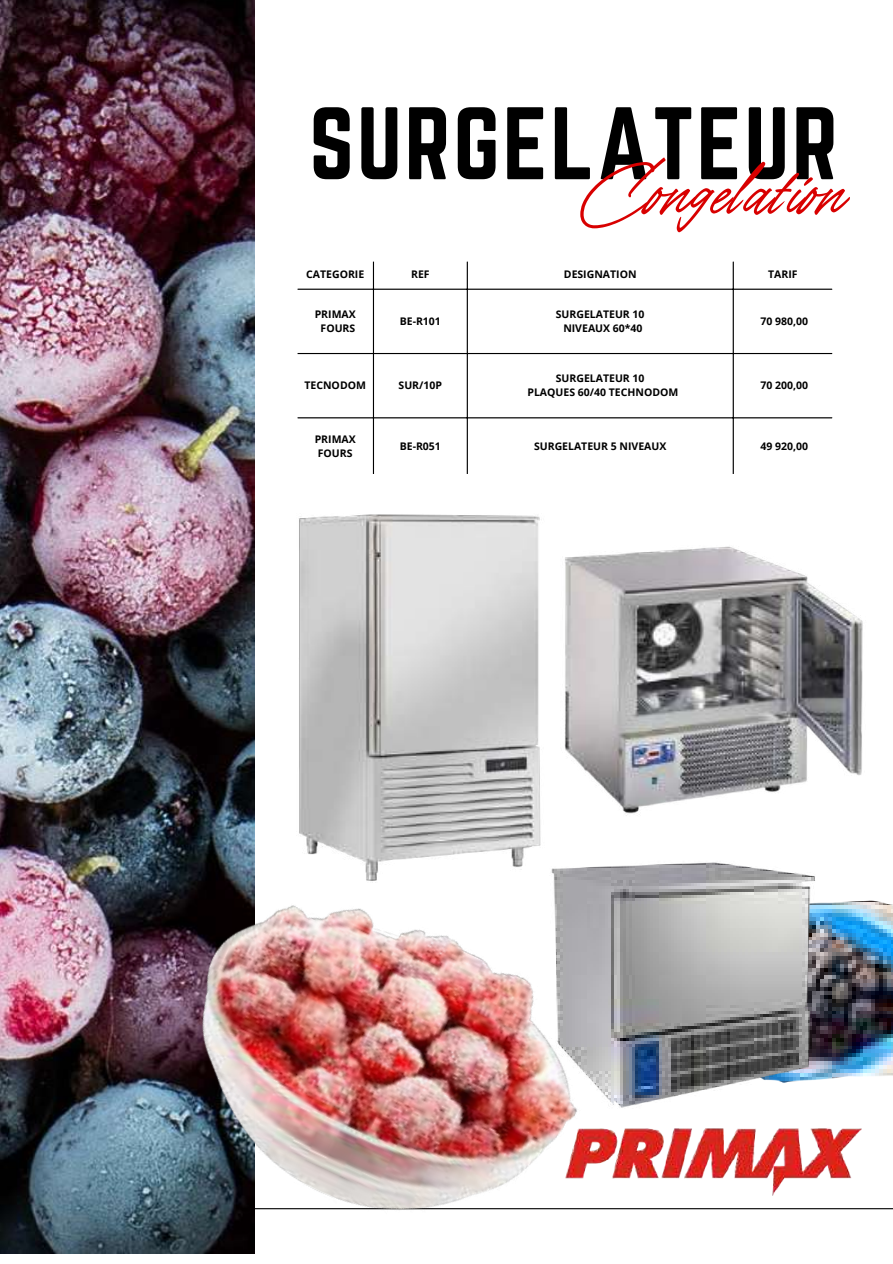
<style>
.page{position:relative;width:893px;height:1264px;background:#fff}
.page>*{position:absolute;margin:0;border:0;box-sizing:border-box;transform-origin:0 0}
.t1{font:90px "Norwester";letter-spacing:.03em;color:#000}
.t2{font:58.05px "TY Script";letter-spacing:.02em;color:#d80000}
.t3{font:700 10.5px/14px "Open Sans";color:#000;text-align:center}
</style>
<div class="page">
<hr style="left:115px;top:1208px;width:777px;height:1px;background:#000">
<img style="left:0;top:0;width:254px;height:1253px">
<img style="left:848px;top:900px;width:44px;height:177px">
<img style="left:92px;top:757px;width:686px;height:497px">
<hr style="left:373px;top:262px;width:1px;height:212px;background:#000">
<hr style="left:466px;top:262px;width:2px;height:212px;background:#000">
<hr style="left:732px;top:262px;width:1px;height:212px;background:#000">
<hr style="left:297px;top:288px;width:535px;height:2px;background:#000">
<hr style="left:297px;top:353px;width:535px;height:1px;background:#000">
<hr style="left:297px;top:417px;width:535px;height:1px;background:#000">
<img style="left:565px;top:1128px;width:296px;height:67px">
<img style="left:205px;top:467px;width:340px;height:441px">
<img style="left:545px;top:546px;width:318px;height:262px">
<img style="left:512px;top:808px;width:336px;height:325px">
<h1 class="t1" style="left:309px;top:89px;width:530px">SURGELATEUR</h1>
<h2 class="t2" style="left:580px;top:157px;width:263px">Congelation</h2>
<p class="t3" style="left:306px;top:267px;width:60px">CATEGORIE</p>
<p class="t3" style="left:411px;top:267px;width:20px">REF</p>
<p class="t3" style="left:564px;top:267px;width:74px">DESIGNATION</p>
<p class="t3" style="left:768px;top:267px;width:31px">TARIF</p>
<p class="t3" style="left:315px;top:307px;width:43px">PRIMAX<br>FOURS</p>
<p class="t3" style="left:400px;top:314px;width:43px">BE-R101</p>
<p class="t3" style="left:556px;top:307px;width:90px">SURGELATEUR 10<br>NIVEAUX 60*40</p>
<p class="t3" style="left:760px;top:314px;width:49px">70 980,00</p>
<p class="t3" style="left:304px;top:378px;width:63px">TECNODOM</p>
<p class="t3" style="left:398px;top:378px;width:45px">SUR/10P</p>
<p class="t3" style="left:527px;top:371px;width:152px">SURGELATEUR 10<br>PLAQUES 60/40 TECHNODOM</p>
<p class="t3" style="left:760px;top:378px;width:49px">70 200,00</p>
<p class="t3" style="left:315px;top:432px;width:43px">PRIMAX<br>FOURS</p>
<p class="t3" style="left:400px;top:439px;width:43px">BE-R051</p>
<p class="t3" style="left:534px;top:439px;width:134px">SURGELATEUR 5 NIVEAUX</p>
<p class="t3" style="left:760px;top:439px;width:49px">49 920,00</p>
</div>
